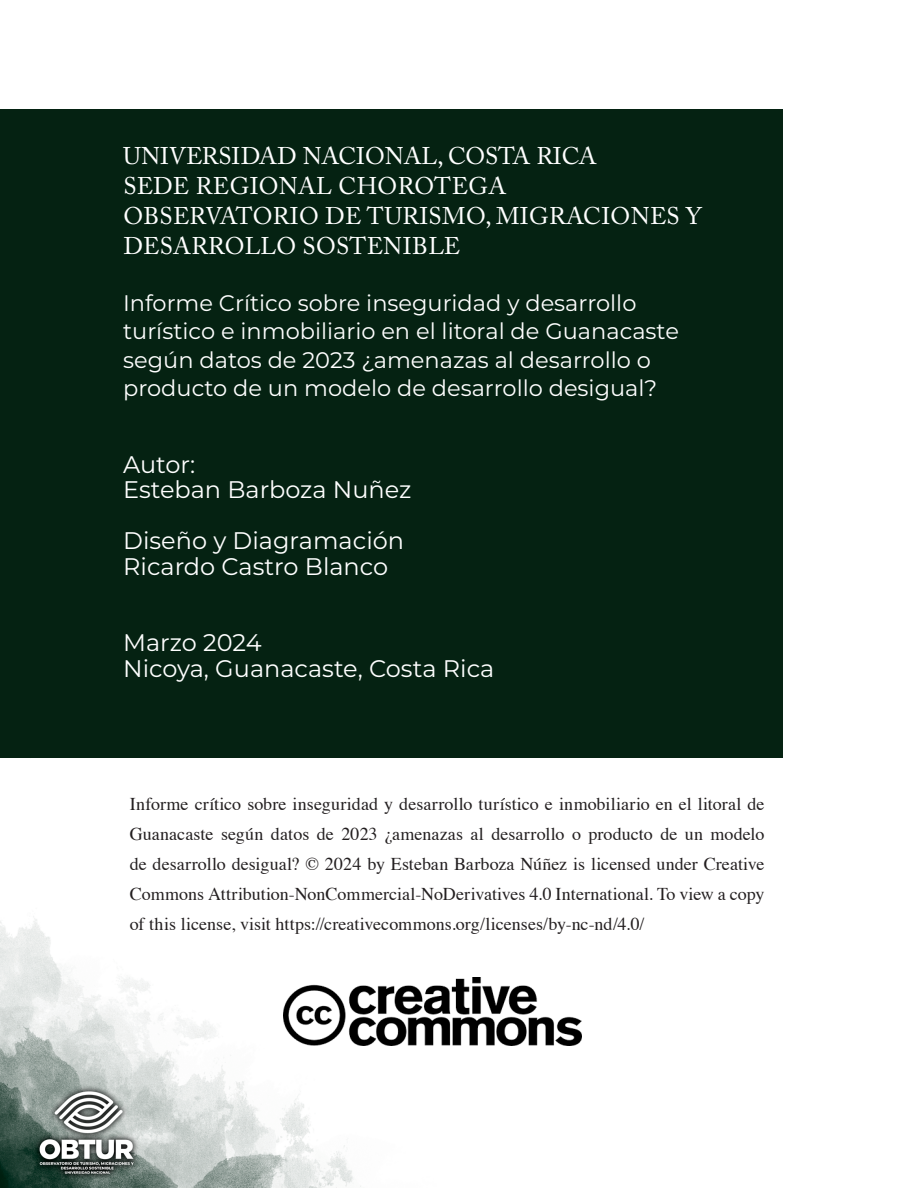
<style>
.page{position:relative;width:918px;height:1188px;background:#fff}
.page>*{position:absolute;margin:0;border:0;box-sizing:border-box;transform-origin:0 0}
.PÁRRAFO_NORMAL{font:24px "Adobe Caslon Pro";letter-spacing:.005em;color:#fff}
.PÁRRAFO_NORMAL-2{font:24px "Montserrat";color:#fff}
.PÁRRAFO_NORMAL-3{font:22.5px/28.5px "Montserrat";color:#fff}
.t1{font:18px/30px "Times";color:#231f20;text-align:justify}
</style>
<div class="page">
<img style="left:0;top:109px;width:783px;height:1079px">
<div style="left:0;top:109px;width:782px;height:649px;background:#052212"></div>
<img style="left:283px;top:978px;width:298px;height:68px">
<p class="PÁRRAFO_NORMAL" style="left:123px;top:142px;width:475px">UNIVERSIDAD NACIONAL, COSTA RICA</p>
<p class="PÁRRAFO_NORMAL" style="left:123px;top:172px;width:385px">SEDE REGIONAL CHOROTEGA</p>
<p class="PÁRRAFO_NORMAL" style="left:123px;top:202px;width:580px">OBSERVATORIO DE TURISMO, MIGRACIONES Y</p>
<p class="PÁRRAFO_NORMAL" style="left:123px;top:232px;width:339px">DESARROLLO SOSTENIBLE</p>
<p class="PÁRRAFO_NORMAL-3" style="left:123px;top:288px;width:557px">Informe Crítico sobre inseguridad y desarrollo turístico e inmobiliario en el litoral de Guanacaste según datos de 2023 ¿amenazas al desarrollo o producto de un modelo de desarrollo desigual?</p>
<p class="PÁRRAFO_NORMAL-2" style="left:123px;top:448px;width:74px">Autor:</p>
<p class="PÁRRAFO_NORMAL-2" style="left:123px;top:473px;width:290px">Esteban Barboza Nuñez</p>
<p class="PÁRRAFO_NORMAL-2" style="left:123px;top:524px;width:282px">Diseño y Diagramación</p>
<p class="PÁRRAFO_NORMAL-2" style="left:123px;top:550px;width:267px">Ricardo Castro Blanco</p>
<p class="PÁRRAFO_NORMAL-2" style="left:123px;top:626px;width:140px">Marzo 2024</p>
<p class="PÁRRAFO_NORMAL-2" style="left:123px;top:652px;width:373px">Nicoya, Guanacaste, Costa Rica</p>
<p class="t1" style="left:130px;top:787px;width:636px">Informe crítico sobre inseguridad y desarrollo turístico e inmobiliario en el litoral de Guanacaste según datos de 2023 ¿amenazas al desarrollo o producto de un modelo de desarrollo desigual? © 2024 by Esteban Barboza Núñez is licensed under Creative Commons Attribution-NonCommercial-NoDerivatives 4.0 International. To view a copy of this license, visit https://creativecommons.org/licenses/by-nc-nd/4.0/</p>
</div>
